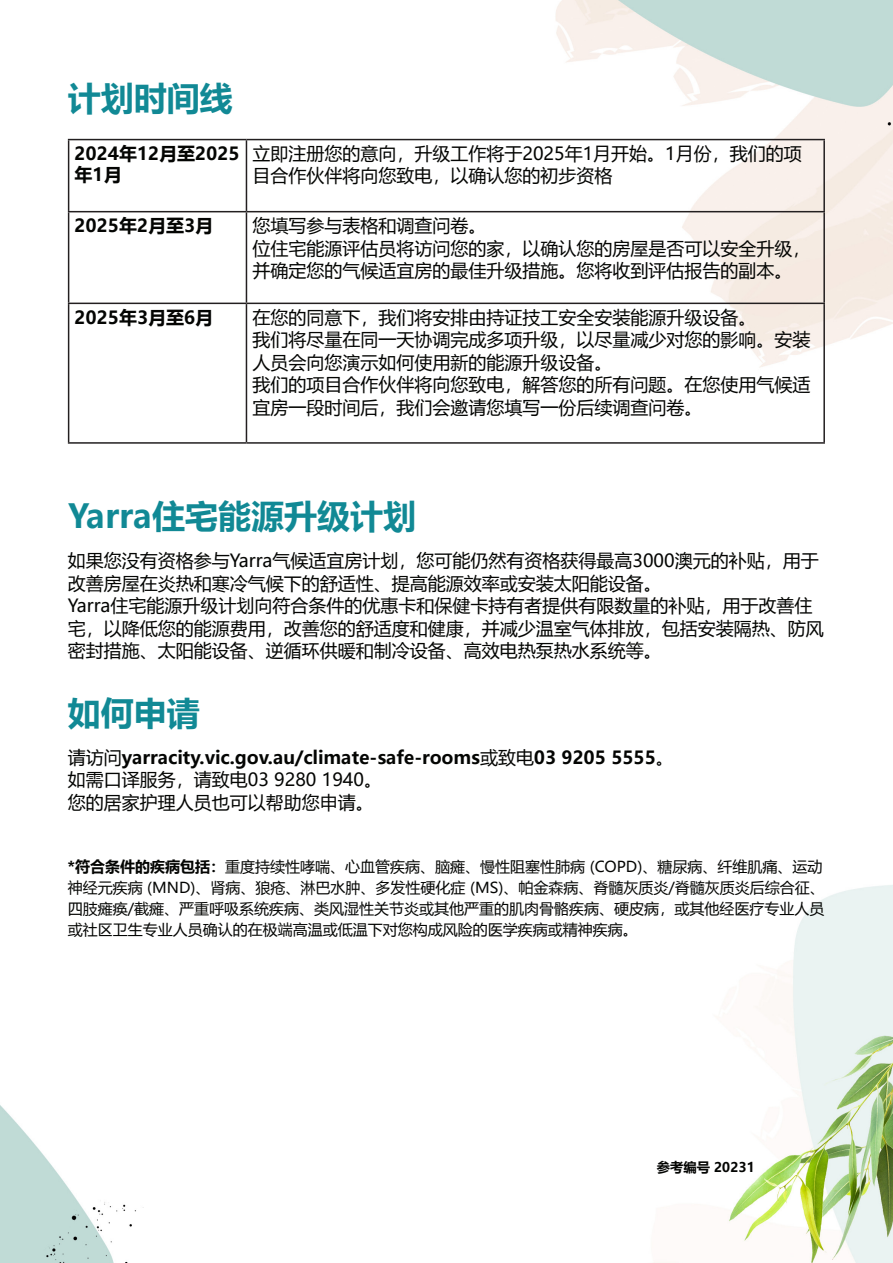
<style>
.page{position:relative;width:893px;height:1263px;background:#fff}
.page>*{position:absolute;margin:0;border:0;box-sizing:border-box;transform-origin:0 0}
.t1{font:700 33px "Microsoft Ya Hei";color:#118995}
.t2{font:18px/22.5px "Microsoft Ya Hei";color:#040503}
.t3{font:700 18px/22.5px "Microsoft Ya Hei";color:#040503}
.t4{font:15px/21px "Microsoft Ya Hei";color:#040503}
.t5{font:700 13.35px "Microsoft Ya Hei";color:#040503}
.s1{font-weight:400}
.s2{font-weight:700}
</style>
<div class="page">
<img style="left:0;top:0;width:893px;height:1263px">
<hr style="left:68px;top:139px;width:178px;height:1px;background:#231f20">
<hr style="left:68px;top:140px;width:1px;height:71px;background:#231f20">
<hr style="left:246px;top:139px;width:579px;height:1px;background:#231f20">
<hr style="left:246px;top:140px;width:1px;height:71px;background:#231f20">
<hr style="left:823px;top:140px;width:2px;height:71px;background:#231f20">
<hr style="left:68px;top:211px;width:178px;height:1px;background:#231f20">
<hr style="left:68px;top:212px;width:1px;height:91px;background:#231f20">
<hr style="left:246px;top:211px;width:579px;height:1px;background:#231f20">
<hr style="left:246px;top:212px;width:1px;height:91px;background:#231f20">
<hr style="left:823px;top:212px;width:2px;height:91px;background:#231f20">
<hr style="left:68px;top:303px;width:178px;height:1px;background:#231f20">
<hr style="left:68px;top:304px;width:1px;height:138px;background:#231f20">
<hr style="left:246px;top:303px;width:579px;height:1px;background:#231f20">
<hr style="left:246px;top:304px;width:1px;height:138px;background:#231f20">
<hr style="left:823px;top:304px;width:2px;height:138px;background:#231f20">
<hr style="left:68px;top:442px;width:178px;height:2px;background:#231f20">
<hr style="left:246px;top:442px;width:579px;height:2px;background:#231f20">
<p class="t1" style="left:68px;top:75px;width:166px">计划时间线</p>
<p class="t3" style="left:75px;top:142px;width:167px;line-height:21px">2024年12月至2025年1月</p>
<p class="t2" style="left:252px;top:142px;width:551px">立即注册您的意向，升级工作将于2025年1月开始。1月份，我们的项目合作伙伴将向您致电，以确认您的初步资格</p>
<p class="t3" style="left:75px;top:214px;width:140px">2025年2月至3月</p>
<p class="t2" style="left:252px;top:214px;width:235px">您填写参与表格和调查问卷。</p>
<p class="t2" style="left:252px;top:236px;width:559px">位住宅能源评估员将访问您的家，以确认您的房屋是否可以安全升级，并确定您的气候适宜房的最佳升级措施。您将收到评估报告的副本。</p>
<p class="t3" style="left:75px;top:305px;width:140px">2025年3月至6月</p>
<p class="t2" style="left:252px;top:305px;width:559px">在您的同意下，我们将安排由持证技工安全安装能源升级设备。<br>我们将尽量在同一天协调完成多项升级，以尽量减少对您的影响。安装人员会向您演示如何使用新的能源升级设备。</p>
<p class="t2" style="left:252px;top:373px;width:559px">我们的项目合作伙伴将向您致电，解答您的所有问题。在您使用气候适宜房一段时间后，我们会邀请您填写一份后续调查问卷。</p>
<p class="t1" style="left:68px;top:493px;width:350px">Yarra住宅能源升级计划</p>
<p class="t2" style="left:68px;top:549px;width:752px">如果您没有资格参与Yarra气候适宜房计划，您可能仍然有资格获得最高3000澳元的补贴，用于改善房屋在炎热和寒冷气候下的舒适性、提高能源效率或安装太阳能设备。</p>
<p class="t2" style="left:68px;top:594px;width:757px">Yarra住宅能源升级计划向符合条件的优惠卡和保健卡持有者提供有限数量的补贴，用于改善住宅，以降低您的能源费用，改善您的舒适度和健康，并减少温室气体排放，包括安装隔热、防风密封措施、太阳能设备、逆循环供暖和制冷设备、高效电热泵热水系统等。</p>
<p class="t1" style="left:68px;top:690px;width:133px">如何申请</p>
<p class="t3" style="left:68px;top:745px;width:607px"><span class="s1">请访问</span>yarracity.vic.gov.au/climate-safe-rooms<span class="s1">或致电</span>03 9205 5555<span class="s1">。如需口译服务，请致电03 9280 1940。<br>您的居家护理人员也可以帮助您申请。</span></p>
<p class="t4" style="left:68px;top:855px;width:758px"><span class="s2">*符合条件的疾病包括：</span>重度持续性哮喘、心血管疾病、脑瘫、慢性阻塞性肺病 (COPD)、糖尿病、纤维肌痛、运动神经元疾病 (MND)、肾病、狼疮、淋巴水肿、多发性硬化症 (MS)、帕金森病、脊髓灰质炎/脊髓灰质炎后综合征、四肢瘫痪/截瘫、严重呼吸系统疾病、类风湿性关节炎或其他严重的肌肉骨骼疾病、硬皮病，或其他经医疗专业人员或社区卫生专业人员确认的在极端高温或低温下对您构成风险的医学疾病或精神疾病。</p>
<p class="t5" style="left:657px;top:1158px;width:100px">参考编号 20231</p>
</div>
